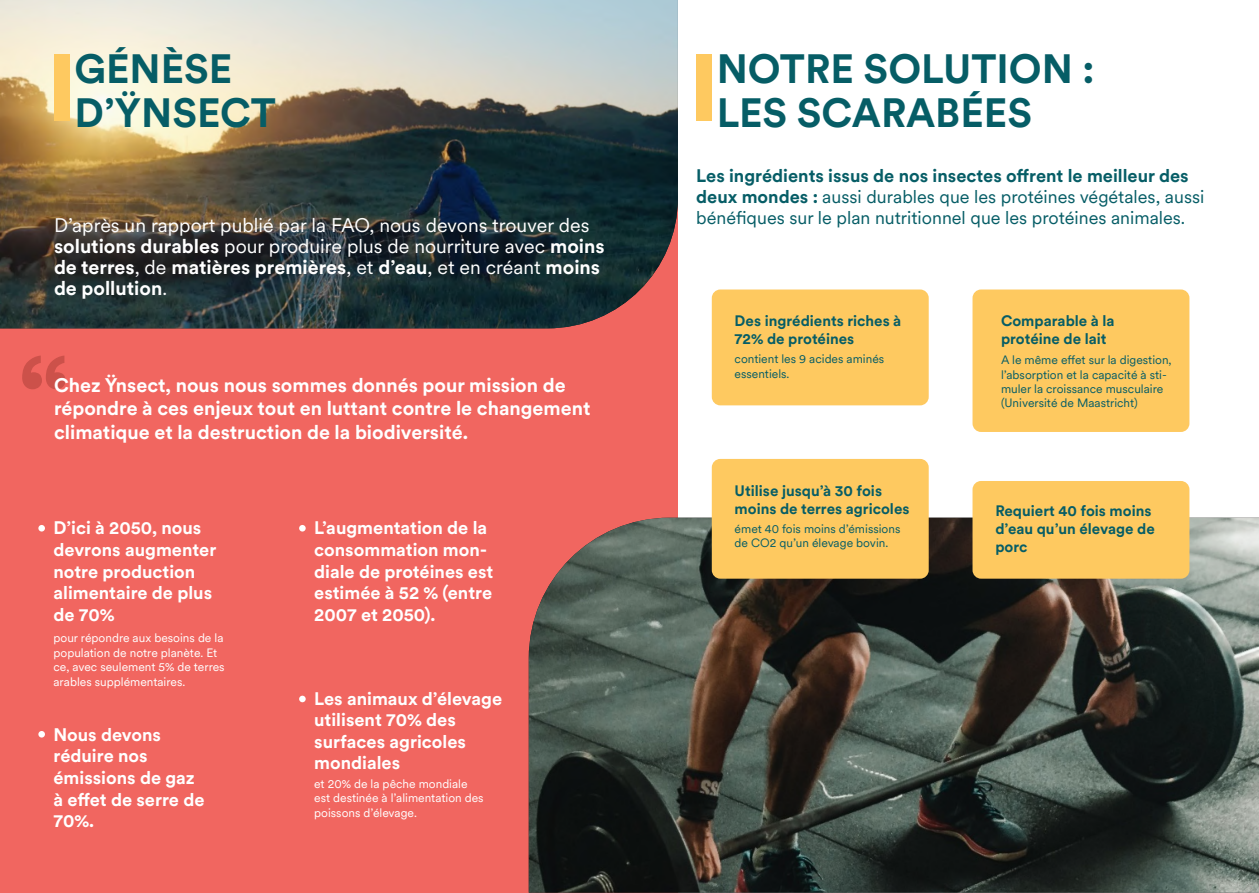
<style>
.page{position:relative;width:1259px;height:893px;background:#fff}
.page>*{position:absolute;margin:0;border:0;box-sizing:border-box;transform-origin:0 0}
.t1{font:700 120px "Circular XX";color:#cc514a}
.t2{font:700 40.5px "Circular XX";color:#065d66}
.t3{font:500 39px "Circular XX";color:#065d66}
.t4{font:700 19.5px/21px "Circular XX";color:#fff}
.t5{font:19.5px "Circular XX";color:#fff}
.t6{font:700 18px/21.6px "Circular XX";color:#fff}
.t7{font:700 18px/21px "Circular XX";color:#065d66}
.t8{font:18px "Circular XX";color:#065d66}
.t9{font:700 15px/18px "Circular XX";color:#065d66}
.t10{font:12px/14.4px "Circular XX";color:#065d66}
.t11{font:12px/14.4px "Circular XX";color:#fff}
.s1{font-weight:400}
</style>
<div class="page">
<div style="left:0;top:0;width:678px;height:893px;background:#f16660"></div>
<img style="left:0;top:0;width:678px;height:328px">
<img style="left:529px;top:518px;width:730px;height:375px">
<div style="left:54px;top:54px;width:16px;height:66px;background:#fec960"></div>
<div style="left:696px;top:54px;width:16px;height:66px;background:#fec960"></div>
<div style="left:38px;top:525px;width:7px;height:6px;background:#fff;border-radius:50%"></div>
<div style="left:38px;top:731px;width:7px;height:7px;background:#fff;border-radius:50%"></div>
<div style="left:299px;top:696px;width:7px;height:6px;background:#fff;border-radius:50%"></div>
<div style="left:299px;top:525px;width:7px;height:6px;background:#fff;border-radius:50%"></div>
<div style="left:712px;top:289px;width:216px;height:116px;background:#fec960;border-radius:9px"></div>
<div style="left:972px;top:481px;width:217px;height:98px;background:#fec960;border-radius:9px"></div>
<div style="left:972px;top:289px;width:217px;height:143px;background:#fec960;border-radius:9px"></div>
<div style="left:712px;top:459px;width:216px;height:120px;background:#fec960;border-radius:9px"></div>
<p class="t2" style="left:74px;top:41px;width:159px">GÉNÈSE</p>
<p class="t2" style="left:74px;top:85px;width:203px">D’YNSECT</p>
<p class="t2" style="left:716px;top:41px;width:379px">NOTRE SOLUTION :</p>
<p class="t3" style="left:121px;top:77px;width:17px">¨</p>
<p class="t2" style="left:716px;top:85px;width:317px">LES SCARABÉES</p>
<p class="t5" style="left:54px;top:212px;width:537px">D’après un rapport publié par la FAO, nous devons trouver des</p>
<p class="t4" style="left:54px;top:235px;width:552px">solutions durables <span class="s1">pour produire plus de nourriture avec</span> moins de terres<span class="s1">, de</span> matières premières<span class="s1">, et</span> d’eau<span class="s1">, et en créant</span> moins de pollution<span class="s1">.</span></p>
<p class="t1" style="left:17px;top:317px;width:56px">“</p>
<p class="t4" style="left:54px;top:372px;width:538px;line-height:23.4px">Chez Ÿnsect, nous nous sommes donnés pour mission de répondre à ces enjeux tout en luttant contre le changement climatique et la destruction de la biodiversité.</p>
<p class="t6" style="left:53px;top:516px;width:149px">D’ici à 2050, nous</p>
<p class="t6" style="left:53px;top:538px;width:164px">devrons augmenter notre production</p>
<p class="t6" style="left:53px;top:581px;width:160px">alimentaire de plus de 70%</p>
<p class="t11" style="left:53px;top:631px;width:173px">pour répondre aux besoins de la population de notre planète. Et ce, avec seulement 5% de terres arables supplémentaires.</p>
<p class="t6" style="left:53px;top:723px;width:109px">Nous devons</p>
<p class="t6" style="left:53px;top:745px;width:96px">réduire nos</p>
<p class="t6" style="left:53px;top:766px;width:152px">émissions de gaz à effet de serre de<br>70%.</p>
<p class="t6" style="left:314px;top:516px;width:181px">L’augmentation de la consommation mon&shy;diale de protéines est estimée à 52 % (entre<br>2007 et 2050).</p>
<p class="t6" style="left:314px;top:687px;width:189px">Les animaux d’élevage utilisent 70% des</p>
<p class="t6" style="left:314px;top:730px;width:153px">surfaces agricoles</p>
<p class="t6" style="left:314px;top:751px;width:87px">mondiales</p>
<p class="t11" style="left:314px;top:776px;width:171px">et 20% de la pêche mondiale est destinée à l’alimentation des poissons d’élevage.</p>
<p class="t7" style="left:696px;top:164px;width:509px">Les ingrédients issus de nos insectes offrent le meilleur des deux mondes : <span class="s1">aussi durables que les protéines végétales, aussi</span></p>
<p class="t8" style="left:696px;top:206px;width:490px">bénéfiques sur le plan nutritionnel que les protéines animales.</p>
<p class="t9" style="left:734px;top:311px;width:168px">Des ingrédients riches à<br>72% de protéines</p>
<p class="t9" style="left:1001px;top:311px;width:115px">Comparable à la</p>
<p class="t9" style="left:1001px;top:329px;width:107px">protéine de lait</p>
<p class="t10" style="left:734px;top:351px;width:151px">contient les 9 acides aminés essentiels.</p>
<p class="t10" style="left:1001px;top:352px;width:172px">A le même effet sur la digestion, l’absorption et la capacité à sti&shy;muler la croissance musculaire (Université de Maastricht)</p>
<p class="t9" style="left:734px;top:481px;width:176px">Utilise jusqu’à 30 fois moins de terres agricoles</p>
<p class="t10" style="left:734px;top:521px;width:167px">émet 40 fois moins d’émissions de CO2 qu’un élevage bovin.</p>
<p class="t9" style="left:995px;top:501px;width:161px">Requiert 40 fois moins d’eau qu’un élevage de porc</p>
</div>
